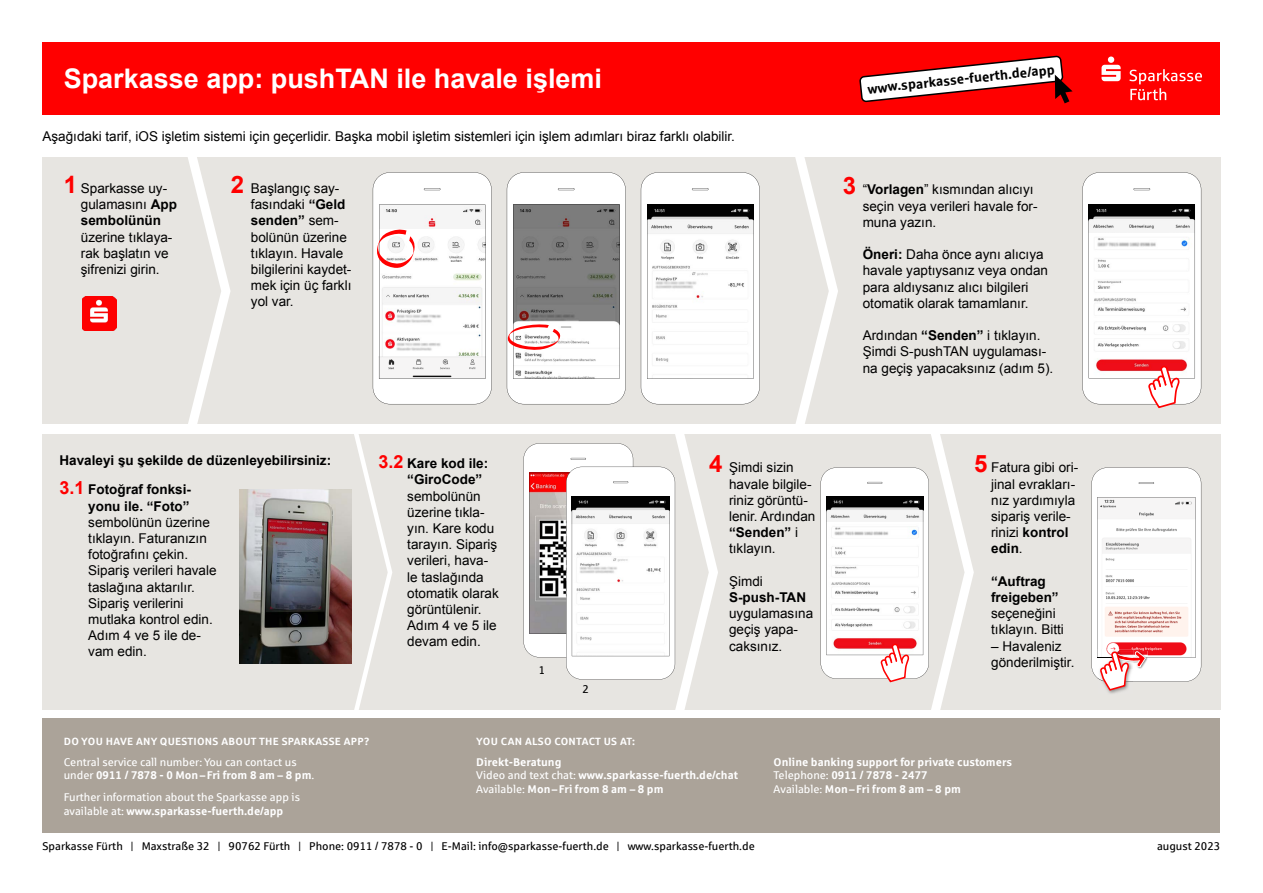
<style>
.page{position:relative;width:1263px;height:893px;background:#fff}
.page>*{position:absolute;margin:0;border:0;box-sizing:border-box;transform-origin:0 0}
.t1{font:700 27px "Arial";color:#fff}
.t2{font:13.5px/16.2px "Arial";color:#000}
.t3{font:700 13.5px/16.2px "Arial";color:#000}
.t4{font:700 13.5px "Sparkasse Rg";color:#000}
.t5{font:700 11.25px/13.5px "Sparkasse Rg";color:#fff}
.t6{font:11.25px/13.5px "Sparkasse Rg";color:#fff}
.t7{font:11.25px "Sparkasse Rg";color:#000}
.t8{font:700 10.5px "Sparkasse Rg";letter-spacing:.025em;color:#fff}
.s1{font-weight:700;font-size:24px;color:#f00}
.s2{font-weight:700}
.s3{font-size:18px;color:#f00}
.s4{font-weight:400}
</style>
<div class="page">
<div style="left:43px;top:43px;width:1177px;height:72px;background:#f00"></div>
<div style="left:43px;top:157px;width:1178px;height:553px;background:#e7e5e1"></div>
<svg style="left:187px;top:157px;width:44px;height:268px"></svg>
<svg style="left:354px;top:434px;width:38px;height:276px"></svg>
<img style="left:239px;top:489px;width:112px;height:175px">
<div style="left:28px;top:425px;width:1225px;height:9px;background:#fff"></div>
<img style="left:82px;top:297px;width:34px;height:34px">
<svg style="left:641px;top:172px;width:119px;height:232px"></svg>
<svg style="left:1082px;top:172px;width:119px;height:236px"></svg>
<svg style="left:794px;top:157px;width:180px;height:553px"></svg>
<svg style="left:523px;top:434px;width:195px;height:276px"></svg>
<svg style="left:507px;top:172px;width:119px;height:232px"></svg>
<svg style="left:373px;top:172px;width:119px;height:232px"></svg>
<img style="left:1108px;top:691px;width:13px;height:3px">
<svg style="left:1091px;top:467px;width:110px;height:224px"></svg>
<div style="left:43px;top:718px;width:1177px;height:115px;background:#aba399"></div>
<svg style="left:859px;top:55px;width:213px;height:48px"></svg>
<svg style="left:1101px;top:57px;width:19px;height:24px"></svg>
<svg style="left:1129px;top:69px;width:73px;height:31px"></svg>
<h1 class="t1" style="left:64px;top:61px;width:540px">Sparkasse app: pushTAN ile havale işlemi</h1>
<p class="t2" style="left:43px;top:128px;width:694px">Aşağıdaki tarif, iOS işletim sistemi için geçerlidir. Başka mobil işletim sistemleri için işlem adımları biraz farklı olabilir.</p>
<p class="t4" style="left:867px;top:80px;width:190px;rotate:-6deg">www.sparkasse-fuerth.de/app</p>
<p class="t2" style="left:81px;top:180px;width:98px;text-indent:-17px"><span class="s1">1</span> Sparkasse uy&shy;gulamasını <span class="s2">App sembolünün</span></p>
<p class="t2" style="left:81px;top:229px;width:93px">üzerine tıklaya&shy;rak başlatın ve şifrenizi girin.</p>
<p class="t2" style="left:251px;top:180px;width:102px;text-indent:-20px"><span class="s1">2</span> Başlangıç say&shy;fasındaki <span class="s2">“Geld senden”</span> sem&shy;bolünün üzerine tıklayın. Havale bilgilerini kaydet&shy;mek için üç farklı yol var.</p>
<p class="t2" style="left:863px;top:182px;width:176px;text-indent:-20px"><span class="s1">3</span> “<span class="s2">Vorlagen</span>” kısmından alıcıyı seçin veya verileri havale for&shy;muna yazın.</p>
<p class="t2" style="left:863px;top:246px;width:187px"><span class="s2">Öneri:</span> Daha önce aynı alıcıya havale yaptıysanız veya ondan para aldıysanız alıcı bilgileri otomatik olarak tamamlanır.</p>
<p class="t2" style="left:863px;top:327px;width:192px">Ardından <span class="s2">“Senden”</span> i tıklayın.<br>Şimdi S-pushTAN uygulaması&shy;na geçiş yapacaksınız (adım 5).</p>
<p class="t3" style="left:60px;top:452px;width:273px">Havaleyi şu şekilde de düzenleyebilirsiniz:</p>
<p class="t3" style="left:60px;top:482px;width:133px;text-align:right"><span class="s3">3.1</span> Fotoğraf fonksi&shy;yonu ile. “Foto”</p>
<p class="t2" style="left:88px;top:514px;width:130px">sembolünün üzerine tıklayın. Faturanızın fotoğrafını çekin.<br>Sipariş verileri havale taslağına aktarılır.<br>Sipariş verilerini mutlaka kontrol edin.<br>Adım 4 ve 5 ile de&shy;vam edin.</p>
<p class="t3" style="left:407px;top:456px;width:83px;text-indent:-29px"><span class="s3">3.2</span> Kare kod ile: “GiroCode”</p>
<p class="t2" style="left:407px;top:488px;width:93px">sembolünün üzerine tıkla&shy;yın. Kare kodu tarayın. Sipariş verileri, hava&shy;le taslağında otomatik olarak görüntülenir.<br>Adım 4 ve 5 ile devam edin.</p>
<p class="t7" style="left:539px;top:663px;width:8px">1</p>
<p class="t7" style="left:583px;top:682px;width:8px">2</p>
<p class="t2" style="left:729px;top:460px;width:88px;text-indent:-20px"><span class="s1">4</span> Şimdi sizin havale bilgile&shy;riniz görüntü&shy;lenir. Ardından <span class="s2">“Senden”</span> i tıklayın.</p>
<p class="t2" style="left:729px;top:573px;width:35px">Şimdi</p>
<p class="t3" style="left:729px;top:590px;width:78px">S-push-TAN</p>
<p class="t2" style="left:729px;top:606px;width:86px">uygulamasına geçiş yapa&shy;caksınız.</p>
<p class="t2" style="left:991px;top:460px;width:89px;text-indent:-17px"><span class="s1">5</span> Fatura gibi ori&shy;jinal evrakları&shy;nız yardımıyla sipariş verile&shy;rinizi <span class="s2">kontrol edin</span>.</p>
<p class="t3" style="left:991px;top:573px;width:69px">“Auftrag freigeben”</p>
<p class="t2" style="left:991px;top:606px;width:74px">seçeneğini tıklayın. Bitti</p>
<p class="t2" style="left:991px;top:638px;width:85px">– Havaleniz gönderilmiştir.</p>
<p class="t8" style="left:64px;top:734px;width:307px">DO YOU HAVE ANY QUESTIONS ABOUT THE SPARKASSE APP?</p>
<p class="t6" style="left:64px;top:754px;width:252px">Central service call number: You can contact us under <span class="s2">0911 / 7878 - 0 Mon – Fri from 8 am – 8 pm</span>.</p>
<p class="t6" style="left:64px;top:790px;width:238px">Further information about the Sparkasse app is available at: <span class="s2">www.sparkasse-fuerth.de/app</span></p>
<p class="t8" style="left:476px;top:734px;width:160px">YOU CAN ALSO CONTACT US AT:</p>
<p class="t5" style="left:476px;top:754px;width:263px">Direkt-Beratung<br><span class="s4">Video and text chat:</span> www.sparkasse-fuerth.de/chat<br><span class="s4">Available:</span> Mon – Fri from 8 am – 8 pm</p>
<p class="t5" style="left:774px;top:754px;width:240px">Online banking support for private customers<br><span class="s4">Telephone:</span> 0911 / 7878 - 2477<br><span class="s4">Available:</span> Mon – Fri from 8 am – 8 pm</p>
<p class="t7" style="left:43px;top:840px;width:714px">Sparkasse Fürth | Maxstraße 32 | 90762 Fürth | Phone: 0911 / 7878 - 0 | E-Mail: info@sparkasse-fuerth.de | www.sparkasse-fuerth.de</p>
<p class="t7" style="left:1157px;top:840px;width:65px">august 2023</p>
</div>
